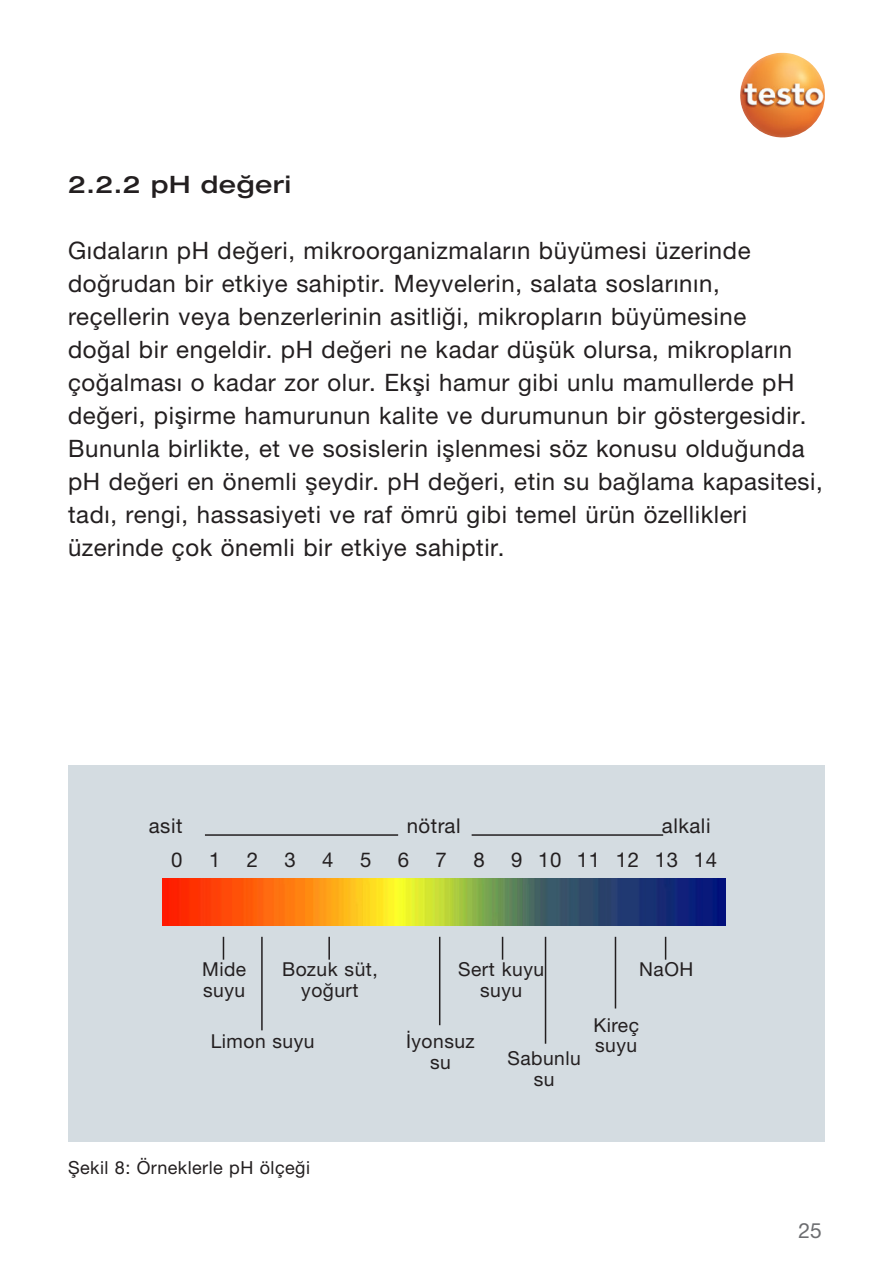
<style>
.page{position:relative;width:893px;height:1263px;background:#fff}
.page>*{position:absolute;margin:0;border:0;box-sizing:border-box;transform-origin:0 0}
.Fließtext{font:24px/33px "Helvetica Neue LTW1 G";letter-spacing:.025em;color:#231f20}
._2_Überschrift{font:500 expanded 24px "Helvetica Neue LTW1 G";letter-spacing:.025em;color:#231f20}
.t1{font:21px "Helvetica Neue LTW1 G";color:#6c6d70}
.Fließtext-2{font:20.4px "Helvetica Neue LTW1 G";letter-spacing:.025em;color:#231f20}
.Fließtext-3{font:19.2px/20.4px "Helvetica Neue LTW1 G";letter-spacing:.025em;color:#231f20;text-align:center}
.Abbunterschrift{font:18px "Helvetica Neue LTW1 G";letter-spacing:.025em;color:#231f20}
</style>
<div class="page">
<div style="left:68px;top:765px;width:757px;height:377px;background:#d4dce1"></div>
<img style="left:162px;top:878px;width:563px;height:47px">
<svg style="left:223px;top:937px;width:1px;height:23px"></svg>
<hr style="left:261px;top:937px;width:2px;height:93px;background:#231f20">
<hr style="left:328px;top:937px;width:2px;height:23px;background:#231f20">
<hr style="left:439px;top:937px;width:1px;height:88px;background:#231f20">
<svg style="left:502px;top:937px;width:1px;height:23px"></svg>
<hr style="left:545px;top:937px;width:1px;height:107px;background:#231f20">
<hr style="left:205px;top:834px;width:193px;height:2px;background:#231f20">
<hr style="left:472px;top:834px;width:191px;height:2px;background:#231f20">
<hr style="left:615px;top:937px;width:1px;height:71px;background:#231f20">
<svg style="left:665px;top:937px;width:1px;height:23px"></svg>
<img style="left:740px;top:53px;width:85px;height:85px">
<p class="_2_Überschrift" style="left:68px;top:169px;width:224px">2.2.2 pH değeri</p>
<p class="Fließtext" style="left:68px;top:233px;width:740px">Gıdaların pH değeri, mikroorganizmaların büyümesi üzerinde doğrudan bir etkiye sahiptir. Meyvelerin, salata soslarının, reçellerin veya benzerlerinin asitliği, mikropların büyümesine doğal bir engeldir. pH değeri ne kadar düşük olursa, mikropların çoğalması o kadar zor olur. Ekşi hamur gibi unlu mamullerde pH değeri, pişirme hamurunun kalite ve durumunun bir göstergesidir.</p>
<p class="Fließtext" style="left:68px;top:431px;width:756px">Bununla birlikte, et ve sosislerin işlenmesi söz konusu olduğunda pH değeri en önemli şeydir. pH değeri, etin su bağlama kapasitesi, tadı, rengi, hassasiyeti ve raf ömrü gibi temel ürün özellikleri üzerinde çok önemli bir etkiye sahiptir.</p>
<p class="Fließtext-2" style="left:149px;top:813px;width:35px">asit</p>
<p class="Fließtext-2" style="left:407px;top:813px;width:55px">nötral</p>
<p class="Fließtext-2" style="left:662px;top:813px;width:50px">alkali</p>
<p class="Fließtext-2" style="left:171px;top:847px;width:13px">0</p>
<p class="Fließtext-2" style="left:209px;top:847px;width:13px">1</p>
<p class="Fließtext-2" style="left:247px;top:847px;width:13px">2</p>
<p class="Fließtext-2" style="left:285px;top:847px;width:13px">3</p>
<p class="Fließtext-2" style="left:322px;top:847px;width:13px">4</p>
<p class="Fließtext-2" style="left:360px;top:847px;width:13px">5</p>
<p class="Fließtext-2" style="left:398px;top:847px;width:13px">6</p>
<p class="Fließtext-2" style="left:436px;top:847px;width:13px">7</p>
<p class="Fließtext-2" style="left:473px;top:847px;width:13px">8</p>
<p class="Fließtext-2" style="left:511px;top:847px;width:207px">9 10 11 12 13 14</p>
<p class="Fließtext-3" style="left:202px;top:959px;width:46px;text-align:left">Mide suyu</p>
<p class="Fließtext-3" style="left:639px;top:959px;width:56px">NaOH</p>
<p class="Fließtext-3" style="left:458px;top:959px;width:87px">Sert kuyu suyu</p>
<p class="Fließtext-3" style="left:406px;top:1031px;width:70px">İyonsuz su</p>
<p class="Fließtext-3" style="left:282px;top:959px;width:97px">Bozuk süt, yoğurt</p>
<p class="Fließtext-3" style="left:211px;top:1031px;width:105px">Limon suyu</p>
<p class="Fließtext-3" style="left:593px;top:1015px;width:47px;text-align:left">Kireç suyu</p>
<p class="Fließtext-3" style="left:507px;top:1048px;width:75px">Sabunlu su</p>
<p class="Abbunterschrift" style="left:68px;top:1156px;width:243px">Şekil 8: Örneklerle pH ölçeği</p>
<p class="t1" style="left:799px;top:1218px;width:25px">25</p>
</div>
